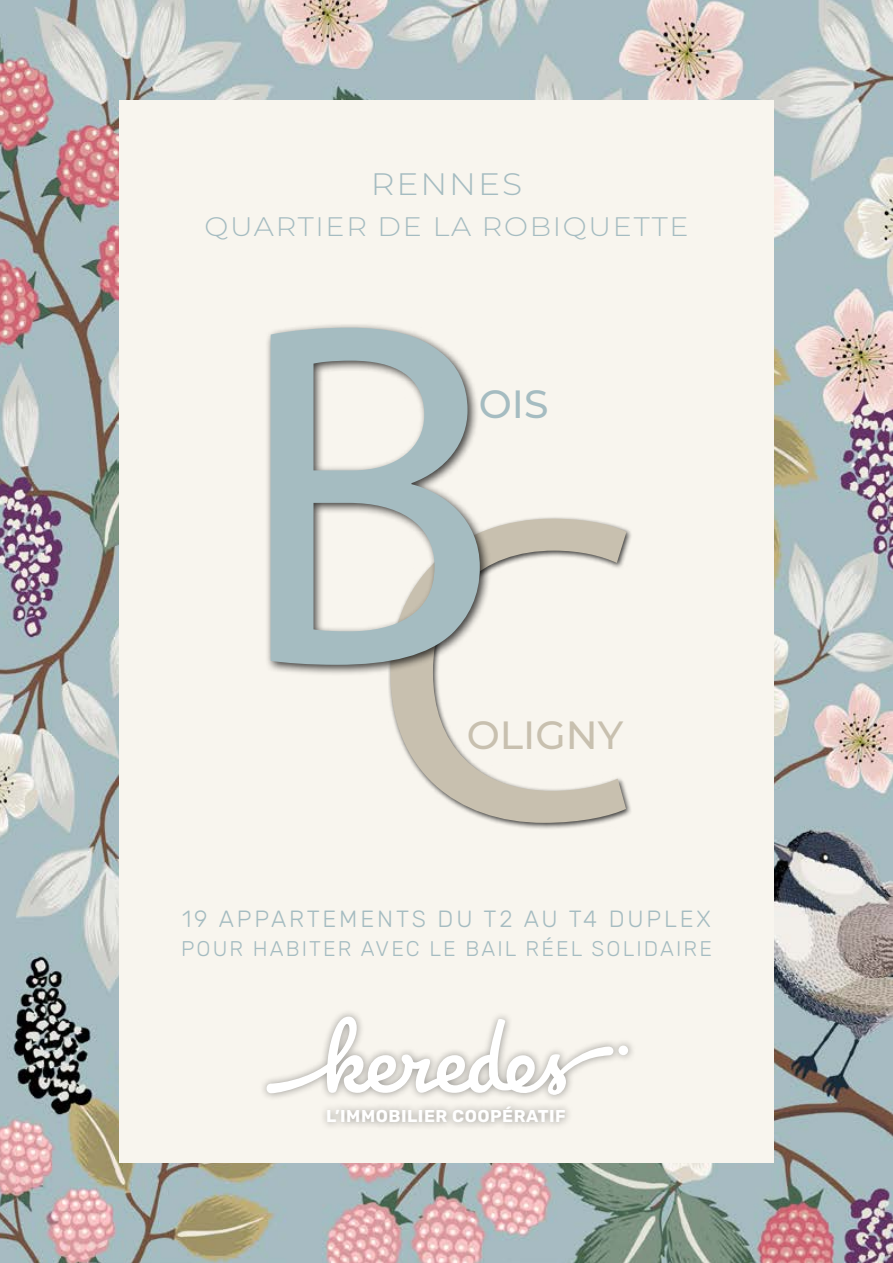
<style>
.page{position:relative;width:893px;height:1263px;background:#fff}
.page>*{position:absolute;margin:0;border:0;box-sizing:border-box;transform-origin:0 0}
.t1{font:437.55px "Myriad Pro";color:#c8c0af;scale:1.05 1}
.t2{font:500 39.3px "Montserrat";color:#c8c0af}
.t3{font:500 39.3px "Montserrat";color:#a5bcc1}
.t4{font:100 31.05px "Montserrat";letter-spacing:.06em;color:#a5bcc1;scale:1.06 1}
.t5{font:100 26.85px "Montserrat";letter-spacing:.06em;color:#a5bcc1;scale:1.06 1}
.t6{font:300 23.4px "Rubik";letter-spacing:.12em;color:#a5bcc1}
.t7{font:300 21.3px "Rubik";letter-spacing:.1em;color:#a5bcc1}
.t8{font:700 17.25px "Rubik";letter-spacing:.03em;color:#fff}
</style>
<div class="page">
<img style="left:0;top:0;width:893px;height:1263px">
<div style="left:119px;top:100px;width:654px;height:1062px;background:#f8f5ee"></div>
<div style="left:388px;top:515px;width:245px;height:315px;background:#000;opacity:.75"></div>
<div style="left:265px;top:323px;width:226px;height:353px;background:#000;opacity:.75"></div>
<svg style="left:271px;top:328px;width:209px;height:337px;fill:#a5bcc1"></svg>
<div style="left:258px;top:1008px;width:378px;height:122px;background:#000;opacity:.4"></div>
<svg style="left:265px;top:1016px;width:348px;height:86px"></svg>
<div style="left:618px;top:1045px;width:10px;height:10px;background:#fff;border-radius:50%"></div>
<h3 class="t4" style="left:371px;top:163px;width:145px">RENNES</h3>
<p class="t5" style="left:204px;top:208px;width:458px">QUARTIER DE LA ROBIQUETTE</p>
<h2 class="t3" style="left:479px;top:377px;width:71px">OIS</h2>
<h1 class="t1" style="left:374px;top:402px;width:256px">C</h1>
<h2 class="t2" style="left:467px;top:709px;width:158px">OLIGNY</h2>
<p class="t6" style="left:182px;top:906px;width:530px">19 APPARTEMENTS DU T2 AU T4 DUPLEX</p>
<p class="t7" style="left:181px;top:936px;width:532px">POUR HABITER AVEC LE BAIL RÉEL SOLIDAIRE</p>
<p class="t8" style="left:326px;top:1106px;width:241px">L’IMMOBILIER COOPÉRATIF</p>
</div>
